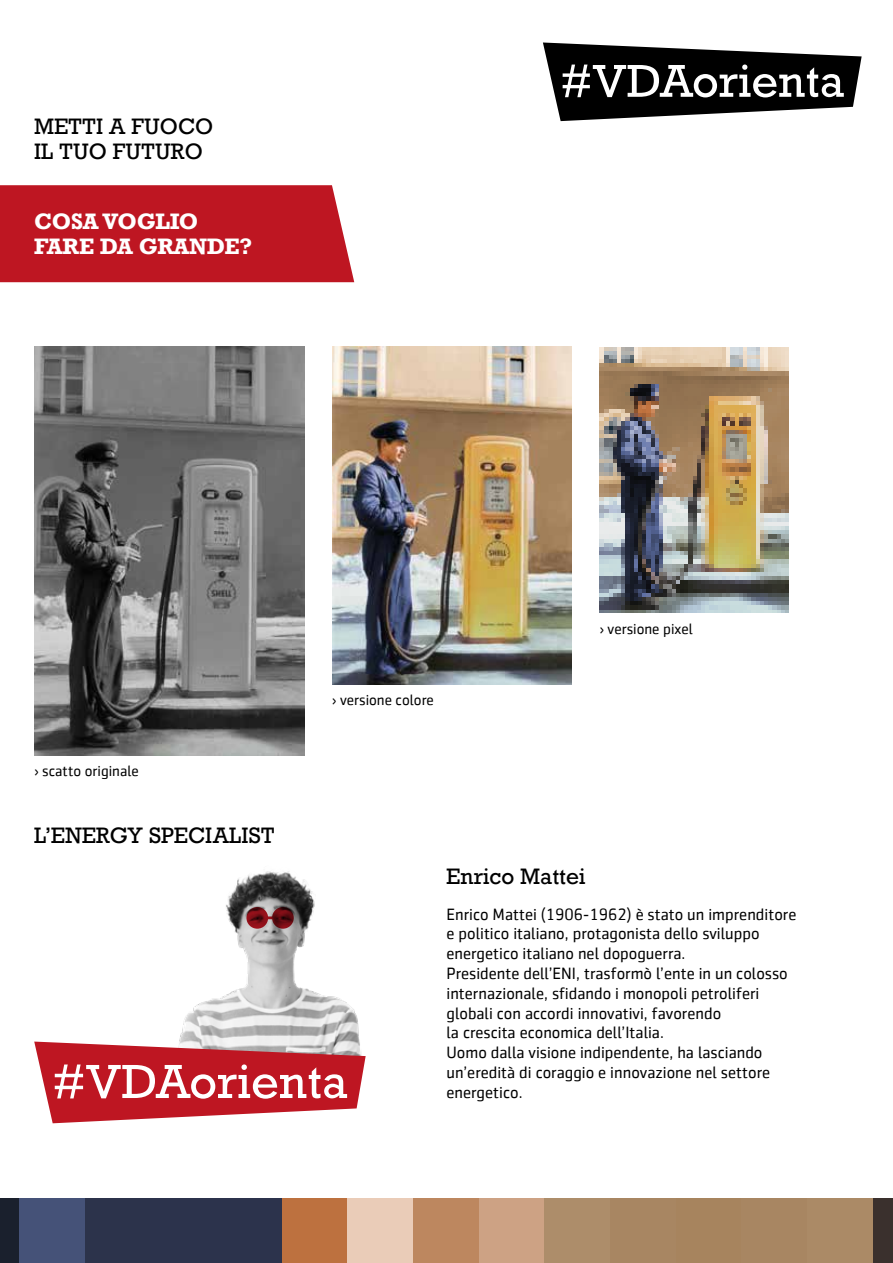
<style>
.page{position:relative;width:893px;height:1263px;background:#fff}
.page>*{position:absolute;margin:0;border:0;box-sizing:border-box;transform-origin:0 0}
.t1{font:21px/25.2px "Rockwell";color:#000}
.t2{font:700 21px/25.2px "Rockwell";letter-spacing:-.02em;color:#fff}
.t3{font:16.5px/19.8px "Sentico Sans DT";color:#000}
.t4{font:15px "Sentico Sans DT";color:#000}
</style>
<div class="page">
<div style="left:0;top:185px;width:354px;height:97px;background:#be1622"></div>
<svg style="left:543px;top:43px;width:319px;height:78px"></svg>
<img style="left:34px;top:347px;width:270px;height:408px">
<img style="left:332px;top:347px;width:240px;height:338px">
<img style="left:600px;top:347px;width:189px;height:265px">
<svg style="left:872px;top:1262px;width:21px;height:1px"></svg>
<hr style="left:807px;top:1262px;width:65px;height:1px;background:#aa8965">
<hr style="left:741px;top:1262px;width:66px;height:1px;background:#a88661">
<hr style="left:675px;top:1262px;width:66px;height:1px;background:#a88561">
<hr style="left:610px;top:1262px;width:65px;height:1px;background:#a88661">
<hr style="left:544px;top:1262px;width:66px;height:1px;background:#ab8a65">
<hr style="left:478px;top:1262px;width:66px;height:1px;background:#ab8a66">
<hr style="left:413px;top:1262px;width:65px;height:1px;background:#b09177">
<hr style="left:347px;top:1262px;width:66px;height:1px;background:#a87f62">
<hr style="left:281px;top:1262px;width:66px;height:1px;background:#7b6d64">
<hr style="left:216px;top:1262px;width:65px;height:1px;background:#2e354a">
<hr style="left:150px;top:1262px;width:66px;height:1px;background:#141822">
<hr style="left:84px;top:1262px;width:66px;height:1px;background:#1f2636">
<hr style="left:19px;top:1262px;width:65px;height:1px;background:#1c2130">
<svg style="left:0;top:1262px;width:19px;height:1px"></svg>
<div style="left:872px;top:1198px;width:21px;height:64px;background:#3a302d"></div>
<div style="left:807px;top:1198px;width:65px;height:64px;background:#ab8a66"></div>
<div style="left:741px;top:1198px;width:66px;height:64px;background:#a88662"></div>
<div style="left:675px;top:1198px;width:66px;height:64px;background:#a7845e"></div>
<div style="left:610px;top:1198px;width:65px;height:64px;background:#a88662"></div>
<div style="left:544px;top:1198px;width:66px;height:64px;background:#ad8d6a"></div>
<div style="left:478px;top:1198px;width:66px;height:64px;background:#cda284"></div>
<div style="left:413px;top:1198px;width:65px;height:64px;background:#bd875f"></div>
<div style="left:347px;top:1198px;width:66px;height:64px;background:#eaccb8"></div>
<div style="left:281px;top:1198px;width:66px;height:64px;background:#bd713f"></div>
<div style="left:216px;top:1198px;width:65px;height:64px;background:#2c334c"></div>
<div style="left:150px;top:1198px;width:66px;height:64px;background:#2c334c"></div>
<div style="left:84px;top:1198px;width:66px;height:64px;background:#2c334b"></div>
<div style="left:19px;top:1198px;width:65px;height:64px;background:#455278"></div>
<div style="left:0;top:1198px;width:19px;height:64px;background:#1a202d"></div>
<img style="left:179px;top:871px;width:181px;height:170px">
<svg style="left:246px;top:907px;width:22px;height:22px"></svg>
<svg style="left:272px;top:907px;width:22px;height:22px"></svg>
<svg style="left:265px;top:916px;width:9px;height:3px"></svg>
<svg style="left:34px;top:1041px;width:332px;height:82px"></svg>
<p class="t1" style="left:34px;top:114px;width:181px">METTI A FUOCO<br>IL TUO FUTURO</p>
<p class="t2" style="left:34px;top:208px;width:220px">COSA VOGLIO<br>FARE DA GRANDE?</p>
<p class="t4" style="left:34px;top:763px;width:106px">› scatto originale</p>
<p class="t1" style="left:34px;top:823px;width:242px">L’ENERGY SPECIALIST</p>
<p class="t4" style="left:332px;top:692px;width:103px">› versione colore</p>
<p class="t4" style="left:600px;top:621px;width:95px">› versione pixel</p>
<p class="t1" style="left:446px;top:864px;width:140px">Enrico Mattei</p>
<p class="t3" style="left:446px;top:904px;width:351px">Enrico Mattei (1906-1962) è stato un imprenditore e politico italiano, protagonista dello sviluppo energetico italiano nel dopoguerra.<br>Presidente dell’ENI, trasformò l’ente in un colosso internazionale, sfidando i monopoli petroliferi globali con accordi innovativi, favorendo<br>la crescita economica dell’Italia.<br>Uomo dalla visione indipendente, ha lasciando un’eredità di coraggio e innovazione nel settore energetico.</p>
</div>
